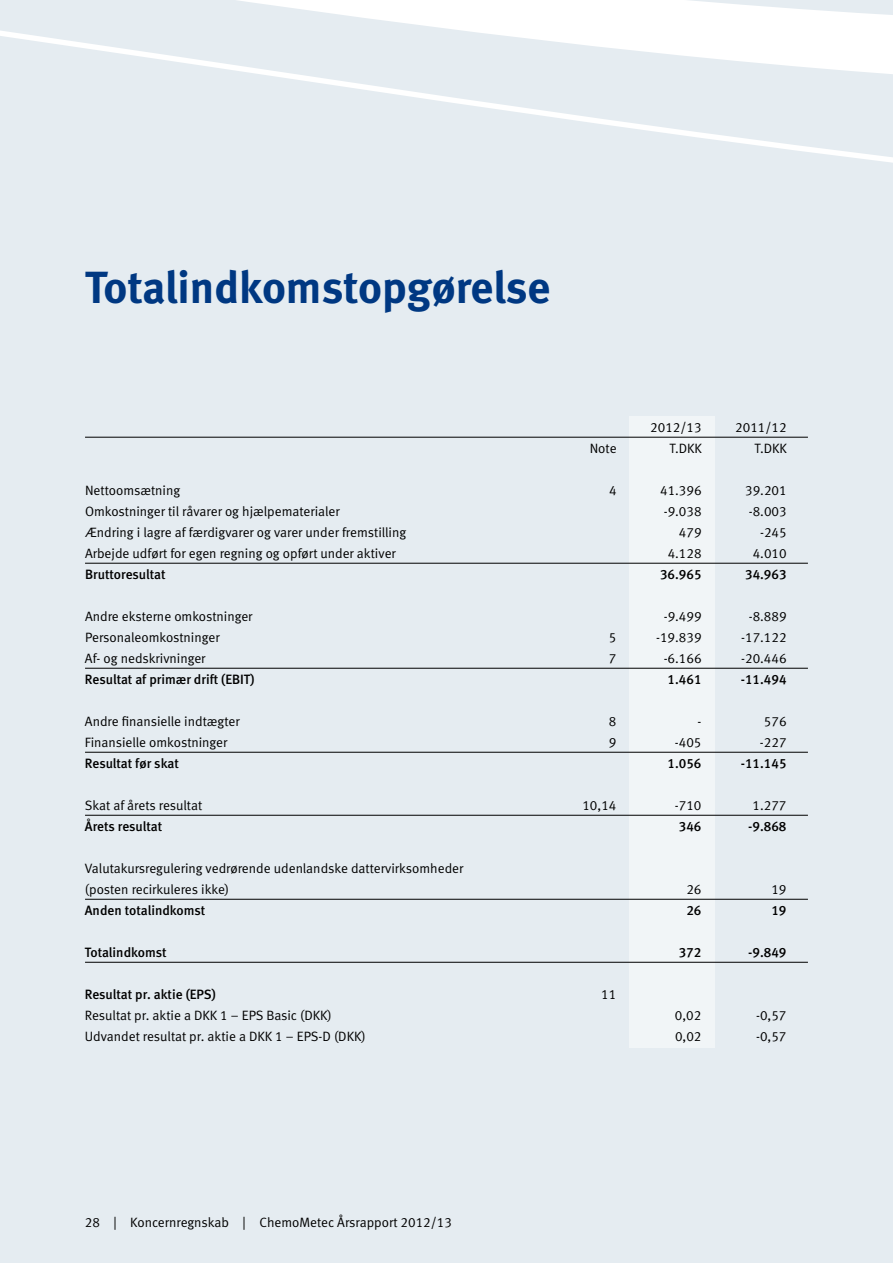
<style>
.page{position:relative;width:893px;height:1263px;background:#e5ecf1}
.page>*{position:absolute;margin:0;border:0;box-sizing:border-box;transform-origin:0 0}
.t1{font:45px "Meta Bold LF";color:#003882}
.t2{font:13.5px/21px "Meta Normal LF";color:#000}
.t3{font:13.5px "Meta Medium LF";color:#000}
</style>
<div class="page">
<svg style="left:238px;top:0;width:655px;height:25px;fill:#fff"></svg>
<svg style="left:0;top:25px;width:893px;height:138px"></svg>
<div style="left:629px;top:416px;width:85px;height:631px;background:#f1f5f7"></div>
<hr style="left:85px;top:437px;width:723px;height:1px;background:#000">
<hr style="left:85px;top:563px;width:723px;height:1px;background:#000">
<hr style="left:85px;top:668px;width:723px;height:1px;background:#000">
<hr style="left:85px;top:752px;width:723px;height:1px;background:#000">
<hr style="left:85px;top:815px;width:723px;height:1px;background:#000">
<hr style="left:85px;top:899px;width:723px;height:1px;background:#000">
<hr style="left:85px;top:962px;width:723px;height:1px;background:#000">
<h1 class="t1" style="left:85px;top:261px;width:467px">Totalindkomstopgørelse</h1>
<p class="t2" style="left:650px;top:416px;width:53px">2012/13</p>
<p class="t2" style="left:735px;top:416px;width:53px">2011/12</p>
<p class="t2" style="left:590px;top:437px;width:28px">Note</p>
<p class="t2" style="left:669px;top:437px;width:34px">T.DKK</p>
<p class="t2" style="left:754px;top:437px;width:34px">T.DKK</p>
<p class="t2" style="left:85px;top:479px;width:97px">Nettoomsætning</p>
<p class="t2" style="left:609px;top:479px;width:9px">4</p>
<p class="t2" style="left:660px;top:479px;width:43px">41.396</p>
<p class="t2" style="left:745px;top:479px;width:43px">39.201</p>
<p class="t2" style="left:85px;top:500px;width:256px">Omkostninger til råvarer og hjælpematerialer</p>
<p class="t2" style="left:664px;top:500px;width:39px">-9.038</p>
<p class="t2" style="left:749px;top:500px;width:39px">-8.003</p>
<p class="t2" style="left:85px;top:521px;width:323px">Ændring i lagre af færdigvarer og varer under fremstilling</p>
<p class="t2" style="left:679px;top:521px;width:24px">479</p>
<p class="t2" style="left:760px;top:521px;width:28px">-245</p>
<p class="t2" style="left:85px;top:542px;width:312px">Arbejde udført for egen regning og opført under aktiver</p>
<p class="t2" style="left:668px;top:542px;width:35px">4.128</p>
<p class="t2" style="left:753px;top:542px;width:35px">4.010</p>
<p class="t3" style="left:85px;top:566px;width:82px">Bruttoresultat</p>
<p class="t3" style="left:660px;top:566px;width:43px">36.965</p>
<p class="t3" style="left:745px;top:566px;width:43px">34.963</p>
<p class="t2" style="left:85px;top:605px;width:169px">Andre eksterne omkostninger</p>
<p class="t2" style="left:664px;top:605px;width:39px">-9.499</p>
<p class="t2" style="left:749px;top:605px;width:39px">-8.889</p>
<p class="t2" style="left:85px;top:626px;width:136px">Personaleomkostninger</p>
<p class="t2" style="left:609px;top:626px;width:9px">5</p>
<p class="t2" style="left:656px;top:626px;width:47px">-19.839</p>
<p class="t2" style="left:741px;top:626px;width:47px">-17.122</p>
<p class="t2" style="left:85px;top:647px;width:122px">Af- og nedskrivninger</p>
<p class="t2" style="left:609px;top:647px;width:9px">7</p>
<p class="t2" style="left:664px;top:647px;width:39px">-6.166</p>
<p class="t2" style="left:741px;top:647px;width:47px">-20.446</p>
<p class="t3" style="left:85px;top:671px;width:171px">Resultat af primær drift (EBIT)</p>
<p class="t3" style="left:668px;top:671px;width:35px">1.461</p>
<p class="t3" style="left:741px;top:671px;width:47px">-11.494</p>
<p class="t2" style="left:85px;top:710px;width:156px">Andre finansielle indtægter</p>
<p class="t2" style="left:609px;top:710px;width:9px">8</p>
<p class="t2" style="left:698px;top:710px;width:5px">-</p>
<p class="t2" style="left:764px;top:710px;width:24px">576</p>
<p class="t2" style="left:85px;top:731px;width:144px">Finansielle omkostninger</p>
<p class="t2" style="left:609px;top:731px;width:9px">9</p>
<p class="t2" style="left:675px;top:731px;width:28px">-405</p>
<p class="t2" style="left:760px;top:731px;width:28px">-227</p>
<p class="t3" style="left:85px;top:755px;width:95px">Resultat før skat</p>
<p class="t3" style="left:667px;top:755px;width:35px">1.056</p>
<p class="t3" style="left:741px;top:755px;width:47px">-11.145</p>
<p class="t2" style="left:85px;top:794px;width:119px">Skat af årets resultat</p>
<p class="t2" style="left:582px;top:794px;width:36px">10,14</p>
<p class="t2" style="left:675px;top:794px;width:28px">-710</p>
<p class="t2" style="left:753px;top:794px;width:35px">1.277</p>
<p class="t3" style="left:85px;top:818px;width:79px">Årets resultat</p>
<p class="t3" style="left:679px;top:818px;width:24px">346</p>
<p class="t3" style="left:748px;top:818px;width:40px">-9.868</p>
<p class="t2" style="left:85px;top:857px;width:380px">Valutakursregulering vedrørende udenlandske dattervirksomheder (posten recirkuleres ikke)</p>
<p class="t2" style="left:686px;top:878px;width:17px">26</p>
<p class="t2" style="left:771px;top:878px;width:17px">19</p>
<p class="t3" style="left:85px;top:902px;width:122px">Anden totalindkomst</p>
<p class="t3" style="left:686px;top:902px;width:17px">26</p>
<p class="t3" style="left:771px;top:902px;width:17px">19</p>
<p class="t3" style="left:85px;top:944px;width:83px">Totalindkomst</p>
<p class="t3" style="left:679px;top:944px;width:24px">372</p>
<p class="t3" style="left:748px;top:944px;width:40px">-9.849</p>
<p class="t3" style="left:85px;top:986px;width:133px">Resultat pr. aktie (EPS)</p>
<p class="t2" style="left:601px;top:983px;width:17px">11</p>
<p class="t2" style="left:85px;top:1004px;width:248px">Resultat pr. aktie a DKK 1 – EPS Basic (DKK)</p>
<p class="t2" style="left:675px;top:1004px;width:28px">0,02</p>
<p class="t2" style="left:756px;top:1004px;width:32px">-0,57</p>
<p class="t2" style="left:85px;top:1025px;width:282px">Udvandet resultat pr. aktie a DKK 1 – EPS-D (DKK)</p>
<p class="t2" style="left:675px;top:1025px;width:28px">0,02</p>
<p class="t2" style="left:756px;top:1025px;width:32px">-0,57</p>
<p class="t2" style="left:85px;top:1212px;width:369px">28 | Koncernregnskab | ChemoMetec Årsrapport 2012/13</p>
</div>
